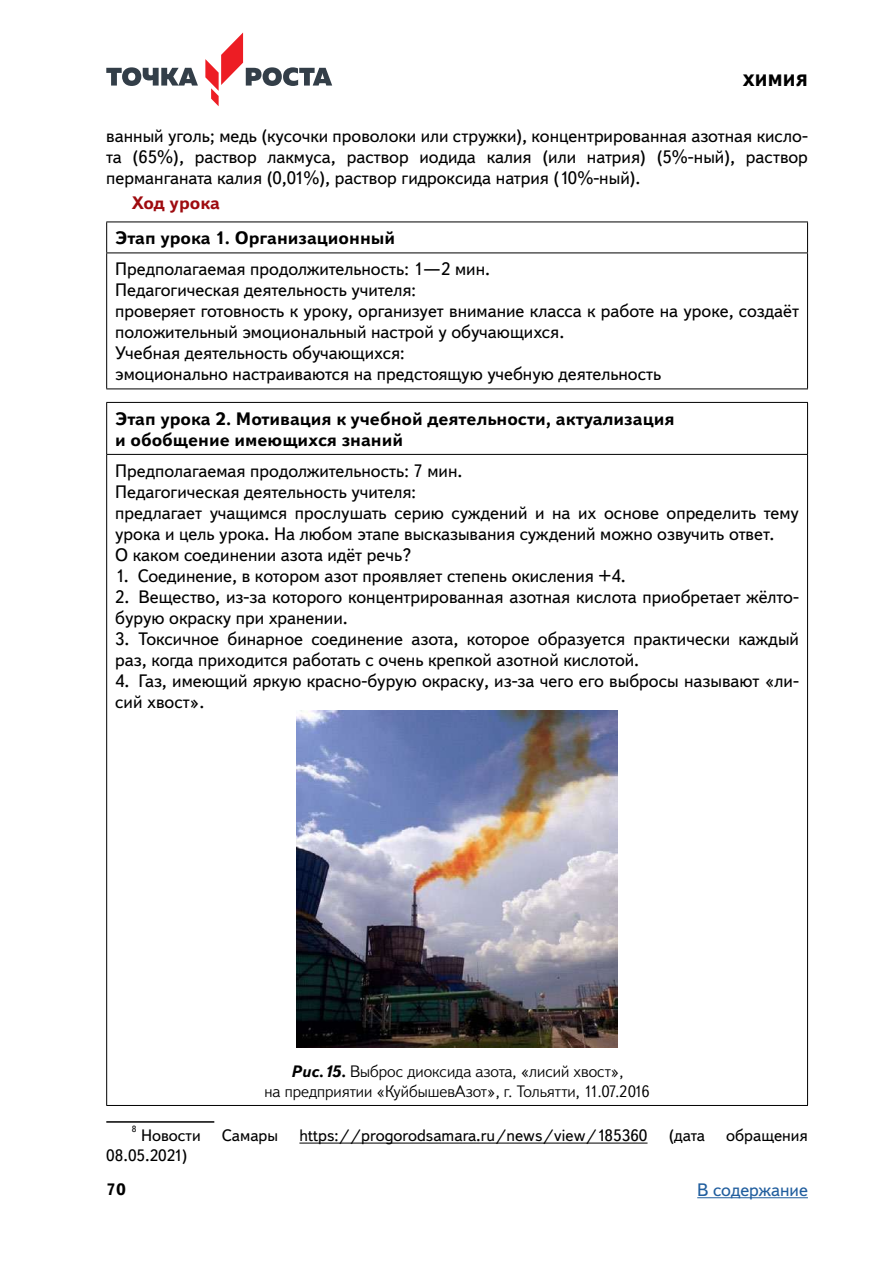
<style>
.page{position:relative;width:893px;height:1263px;background:#fff}
.page>*{position:absolute;margin:0;border:0;box-sizing:border-box;transform-origin:0 0}
.t1{font:18px/21px "Textbook New";color:#000}
.t2{font:700 18px/35.5px "Textbook New";color:#000}
.t3{font:18px "Textbook New";color:#215e9e}
.t4{font:300 16.5px/19.5px "Textbook New";color:#000;text-align:center}
.t5{font:16.5px "Textbook New";color:#000}
.t6{font:800 16.5px "Textbook New";letter-spacing:.01em;color:#000}
.t7{font:700 16.5px "Textbook New";color:#000}
.t8{font:9px "Textbook New";color:#000}
.s1{color:#9e0b0f}
.s2{font-weight:700;font-style:italic}
</style>
<div class="page">
<svg style="left:106px;top:67px;width:92px;height:19px"></svg>
<svg style="left:205px;top:32px;width:127px;height:74px"></svg>
<hr style="left:697px;top:1197px;width:111px;height:1px;background:#215e9e">
<hr style="left:106px;top:222px;width:702px;height:1px;background:#000">
<hr style="left:106px;top:222px;width:1px;height:31px;background:#000">
<hr style="left:807px;top:222px;width:1px;height:31px;background:#000">
<hr style="left:106px;top:253px;width:702px;height:1px;background:#000">
<hr style="left:106px;top:253px;width:1px;height:135px;background:#000">
<hr style="left:807px;top:253px;width:1px;height:135px;background:#000">
<hr style="left:106px;top:388px;width:702px;height:1px;background:#000">
<hr style="left:106px;top:1105px;width:702px;height:1px;background:#000">
<hr style="left:106px;top:402px;width:702px;height:1px;background:#000">
<hr style="left:106px;top:403px;width:1px;height:51px;background:#000">
<hr style="left:807px;top:403px;width:1px;height:51px;background:#000">
<hr style="left:106px;top:454px;width:702px;height:1px;background:#000">
<hr style="left:106px;top:455px;width:1px;height:650px;background:#000">
<hr style="left:807px;top:455px;width:1px;height:650px;background:#000">
<img style="left:297px;top:710px;width:320px;height:338px">
<hr style="left:106px;top:1121px;width:108px;height:2px;background:#000">
<hr style="left:299px;top:1143px;width:348px;height:1px;background:#000">
<p class="t6" style="left:743px;top:70px;width:66px">ХИМИЯ</p>
<p class="t1" style="left:106px;top:125px;width:703px;text-align:justify">ванный уголь; медь (кусочки проволоки или стружки), концентрированная азотная кисло&shy;та (65%), раствор лакмуса, раствор иодида калия (или натрия) (5%-ный), раствор перманганата калия (0,01%), раствор гидроксида натрия (10%-ный).</p>
<p class="t2" style="left:115px;top:185px;width:282px;text-indent:17px"><span class="s1">Ход урока</span><sup>8<br></sup>Этап урока 1. Организационный</p>
<p class="t1" style="left:115px;top:259px;width:685px">Предполагаемая продолжительность: 1―2 мин.<br>Педагогическая деятельность учителя:<br>проверяет готовность к уроку, организует внимание класса к работе на уроке, создаёт положительный эмоциональный настрой у обучающихся.<br>Учебная деятельность обучающихся:<br>эмоционально настраиваются на предстоящую учебную деятельность</p>
<p class="t2" style="left:115px;top:408px;width:561px;line-height:21px">Этап урока 2. Мотивация к учебной деятельности, актуализация и обобщение имеющихся знаний</p>
<p class="t1" style="left:115px;top:460px;width:685px">Предполагаемая продолжительность: 7 мин.<br>Педагогическая деятельность учителя:<br>предлагает учащимся прослушать серию суждений и на их основе определить тему урока и цель урока. На любом этапе высказывания суждений можно озвучить ответ.<br>О каком соединении азота идёт речь?</p>
<p class="t1" style="left:115px;top:565px;width:510px">1. Соединение, в котором азот проявляет степень окисления +4.</p>
<p class="t1" style="left:115px;top:586px;width:685px">2. Вещество, из-за которого концентрированная азотная кислота приобретает жёлто&shy;бурую окраску при хранении.</p>
<p class="t1" style="left:115px;top:628px;width:685px">3. Токсичное бинарное соединение азота, которое образуется практически каждый раз, когда приходится работать с очень крепкой азотной кислотой.</p>
<p class="t1" style="left:115px;top:670px;width:685px">4. Газ, имеющий яркую красно-бурую окраску, из-за чего его выбросы называют «ли&shy;сий хвост».</p>
<p class="t4" style="left:264px;top:1062px;width:387px"><span class="s2">Рис.15.</span> Выброс диоксида азота, «лисий хвост»,<br>на предприятии «КуйбышевАзот», г. Тольятти, 11.07.2016</p>
<p class="t8" style="left:132px;top:1124px;width:6px">8</p>
<p class="t5" style="left:141px;top:1126px;width:61px">Новости</p>
<p class="t5" style="left:222px;top:1126px;width:58px">Самары</p>
<p class="t5" style="left:299px;top:1126px;width:350px">https://progorodsamara.ru/news/view/185360</p>
<p class="t5" style="left:669px;top:1126px;width:38px">(дата</p>
<p class="t5" style="left:726px;top:1126px;width:83px">обращения</p>
<p class="t5" style="left:106px;top:1145px;width:83px">08.05.2021)</p>
<p class="t7" style="left:106px;top:1179px;width:21px">70</p>
<p class="t3" style="left:697px;top:1179px;width:112px">В содержание</p>
</div>
